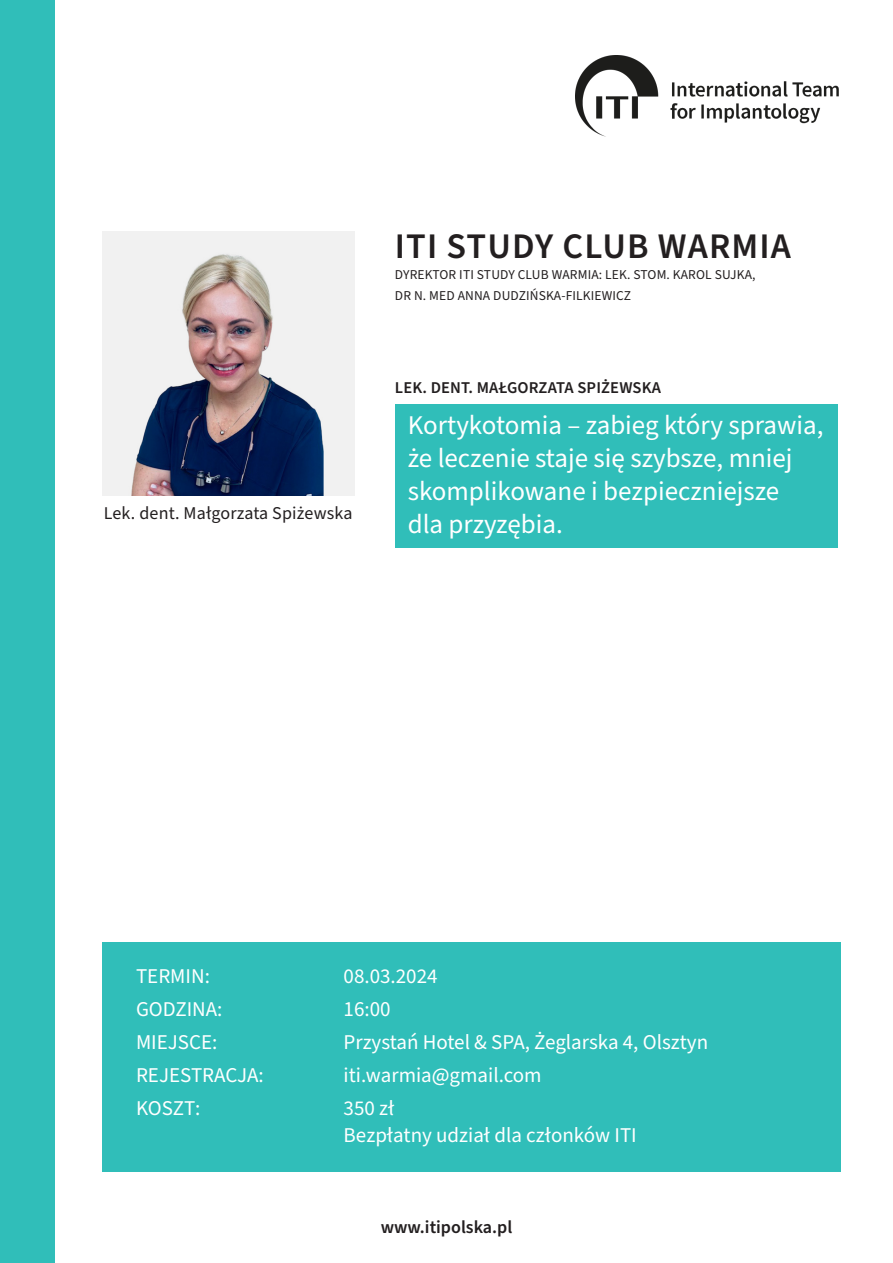
<style>
.page{position:relative;width:893px;height:1263px;background:#fff}
.page>*{position:absolute;margin:0;border:0;box-sizing:border-box;transform-origin:0 0}
.t1{font:600 36px "Source Sans Pro";letter-spacing:.03em;color:#231f20}
.t2{font:27px/33px "Source Sans Pro";color:#fff}
.t3{font:21px "Source Sans Pro";color:#fff}
.t4{font:18px "Source Sans Pro";letter-spacing:.01em;color:#231f20}
.t5{font:600 18px "Source Sans Pro";color:#231f20}
.t6{font:600 16.5px "Source Sans Pro";letter-spacing:.01em;color:#231f20}
.t7{font:13.5px "Source Sans Pro";letter-spacing:.01em;color:#231f20}
</style>
<div class="page">
<div style="left:102px;top:942px;width:739px;height:229px;background:#30beb9"></div>
<div style="left:0;top:0;width:54px;height:1263px;background:#30beb9"></div>
<img style="left:575px;top:55px;width:263px;height:81px">
<div style="left:395px;top:405px;width:443px;height:110px;background:#30beb9"></div>
<div style="left:395px;top:504px;width:443px;height:44px;background:#30beb9"></div>
<img style="left:102px;top:231px;width:252px;height:264px">
<p class="t1" style="left:395px;top:222px;width:397px">ITI STUDY CLUB WARMIA</p>
<p class="t7" style="left:395px;top:266px;width:362px">DYREKTOR ITI STUDY CLUB WARMIA: LEK. STOM. KAROL SUJKA,</p>
<p class="t7" style="left:395px;top:287px;width:238px">DR N. MED ANNA DUDZIŃSKA-FILKIEWICZ</p>
<p class="t4" style="left:104px;top:501px;width:250px">Lek. dent. Małgorzata Spiżewska</p>
<p class="t6" style="left:395px;top:376px;width:267px">LEK. DENT. MAŁGORZATA SPIŻEWSKA</p>
<p class="t2" style="left:408px;top:409px;width:417px">Kortykotomia – zabieg który sprawia, że leczenie staje się szybsze, mniej skomplikowane i bezpieczniejsze</p>
<p class="t2" style="left:408px;top:508px;width:157px">dla przyzębia.</p>
<p class="t3" style="left:136px;top:962px;width:75px">TERMIN:</p>
<p class="t3" style="left:344px;top:962px;width:95px">08.03.2024</p>
<p class="t3" style="left:136px;top:995px;width:88px">GODZINA:</p>
<p class="t3" style="left:344px;top:995px;width:48px">16:00</p>
<p class="t3" style="left:136px;top:1028px;width:83px">MIEJSCE:</p>
<p class="t3" style="left:344px;top:1028px;width:366px">Przystań Hotel &amp; SPA, Żeglarska 4, Olsztyn</p>
<p class="t3" style="left:136px;top:1061px;width:129px">REJESTRACJA:</p>
<p class="t3" style="left:344px;top:1061px;width:200px">iti.warmia@gmail.com</p>
<p class="t3" style="left:136px;top:1094px;width:66px">KOSZT:</p>
<p class="t3" style="left:344px;top:1094px;width:52px">350 zł</p>
<p class="t3" style="left:344px;top:1121px;width:295px">Bezpłatny udział dla członków ITI</p>
<p class="t5" style="left:381px;top:1215px;width:133px">www.itipolska.pl</p>
</div>
